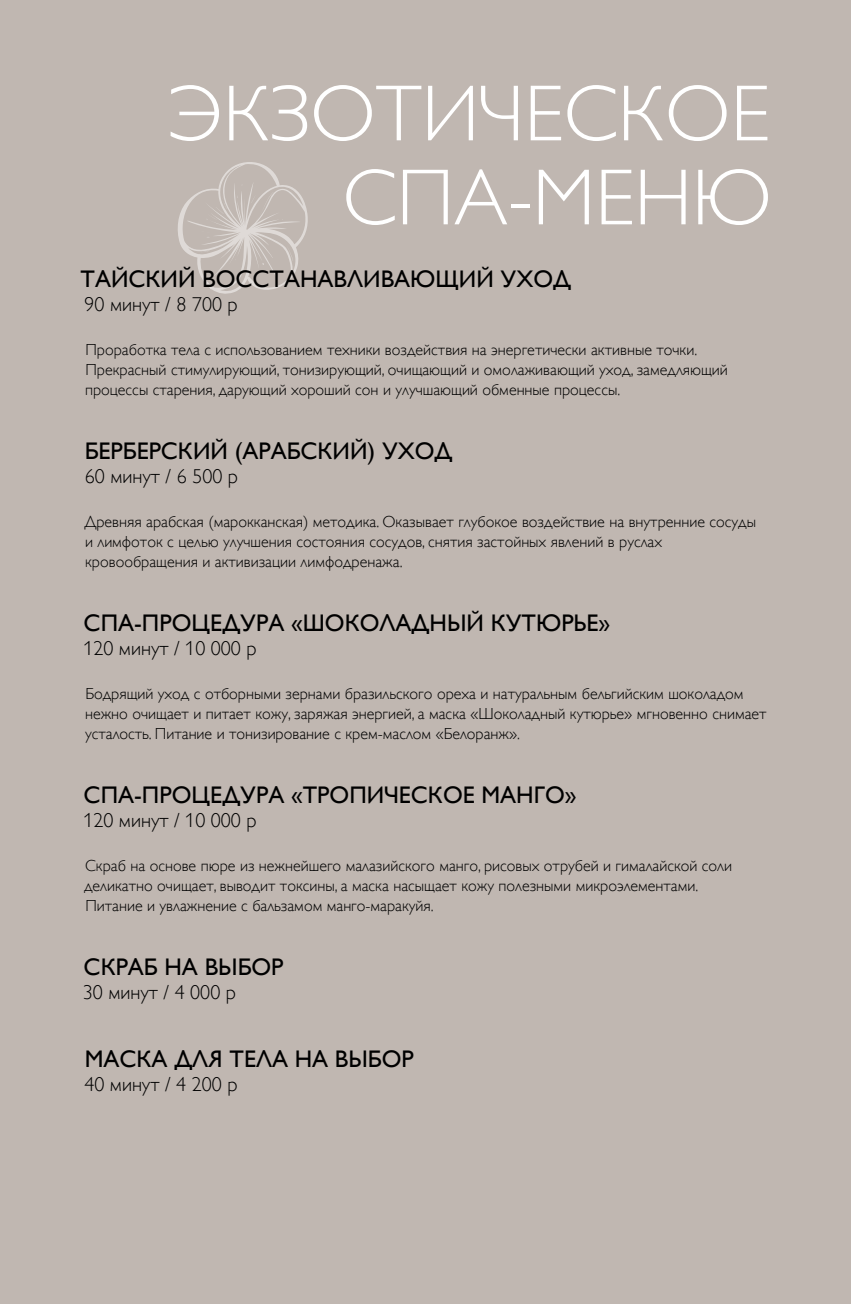
<style>
.page{position:relative;width:851px;height:1304px;background:#fff}
.page>*{position:absolute;margin:0;border:0;box-sizing:border-box;transform-origin:0 0}
.t1{font:80px/84px "Gill Sans Alt One WGL Light";color:#fff;text-align:right}
.t2{font:24px "Gill Sans Alt One WGL";color:#000}
.t3{font:20px "Gill Sans Alt One WGL Light";color:#000}
.t4{font:16px/20px "Gill Sans Alt One WGL Light";color:#000}
</style>
<div class="page">
<div style="left:0;top:0;width:850px;height:1304px;background:#c0b7b1"></div>
<svg style="left:178px;top:162px;width:130px;height:132px"></svg>
<div style="left:207px;top:214px;width:10px;height:6px;background:#c0b7b1"></div>
<h1 class="t1" style="left:169px;top:72px;width:604px">ЭКЗОТИЧЕСКОЕ<br>СПА-МЕНЮ</h1>
<h2 class="t2" style="left:80px;top:262px;width:492px">ТАЙСКИЙ ВОССТАНАВЛИВАЮЩИЙ УХОД</h2>
<p class="t3" style="left:84px;top:291px;width:155px">90 минут / 8 700 р</p>
<p class="t4" style="left:85px;top:339px;width:644px">Проработка тела с использованием техники воздействия на энергетически активные точки.<br>Прекрасный стимулирующий, тонизирующий, очищающий и омолаживающий уход, замедляющий процессы старения, дарующий хороший сон и улучшающий обменные процессы.</p>
<h2 class="t2" style="left:85px;top:434px;width:369px">БЕРБЕРСКИЙ (АРАБСКИЙ) УХОД</h2>
<p class="t3" style="left:85px;top:463px;width:155px">60 минут / 6 500 р</p>
<p class="t4" style="left:84px;top:511px;width:673px">Древняя арабская (марокканская) методика. Оказывает глубокое воздействие на внутренние сосуды и лимфоток с целью улучшения состояния сосудов, снятия застойных явлений в руслах кровообращения и активизации лимфодренажа.</p>
<h2 class="t2" style="left:84px;top:606px;width:528px">СПА-ПРОЦЕДУРА «ШОКОЛАДНЫЙ КУТЮРЬЕ»</h2>
<p class="t3" style="left:83px;top:635px;width:175px">120 минут / 10 000 р</p>
<p class="t4" style="left:85px;top:683px;width:683px">Бодрящий уход с отборными зернами бразильского ореха и натуральным бельгийским шоколадом нежно очищает и питает кожу, заряжая энергией, а маска «Шоколадный кутюрье» мгновенно снимает усталость. Питание и тонизирование с крем-маслом «Белоранж».</p>
<h2 class="t2" style="left:84px;top:778px;width:494px">СПА-ПРОЦЕДУРА «ТРОПИЧЕСКОЕ МАНГО»</h2>
<p class="t3" style="left:83px;top:807px;width:175px">120 минут / 10 000 р</p>
<p class="t4" style="left:84px;top:855px;width:649px">Cкраб на основе пюре из нежнейшего малазийского манго, рисовых отрубей и гималайской соли деликатно очищает, выводит токсины, а маска насыщает кожу полезными микроэлементами.<br>Питание и увлажнение с бальзамом манго-маракуйя.</p>
<h2 class="t2" style="left:84px;top:950px;width:201px">СКРАБ НА ВЫБОР</h2>
<p class="t3" style="left:83px;top:979px;width:155px">30 минут / 4 000 р</p>
<h2 class="t2" style="left:85px;top:1042px;width:330px">МАСКА ДЛЯ ТЕЛА НА ВЫБОР</h2>
<p class="t3" style="left:84px;top:1071px;width:155px">40 минут / 4 200 р</p>
</div>
